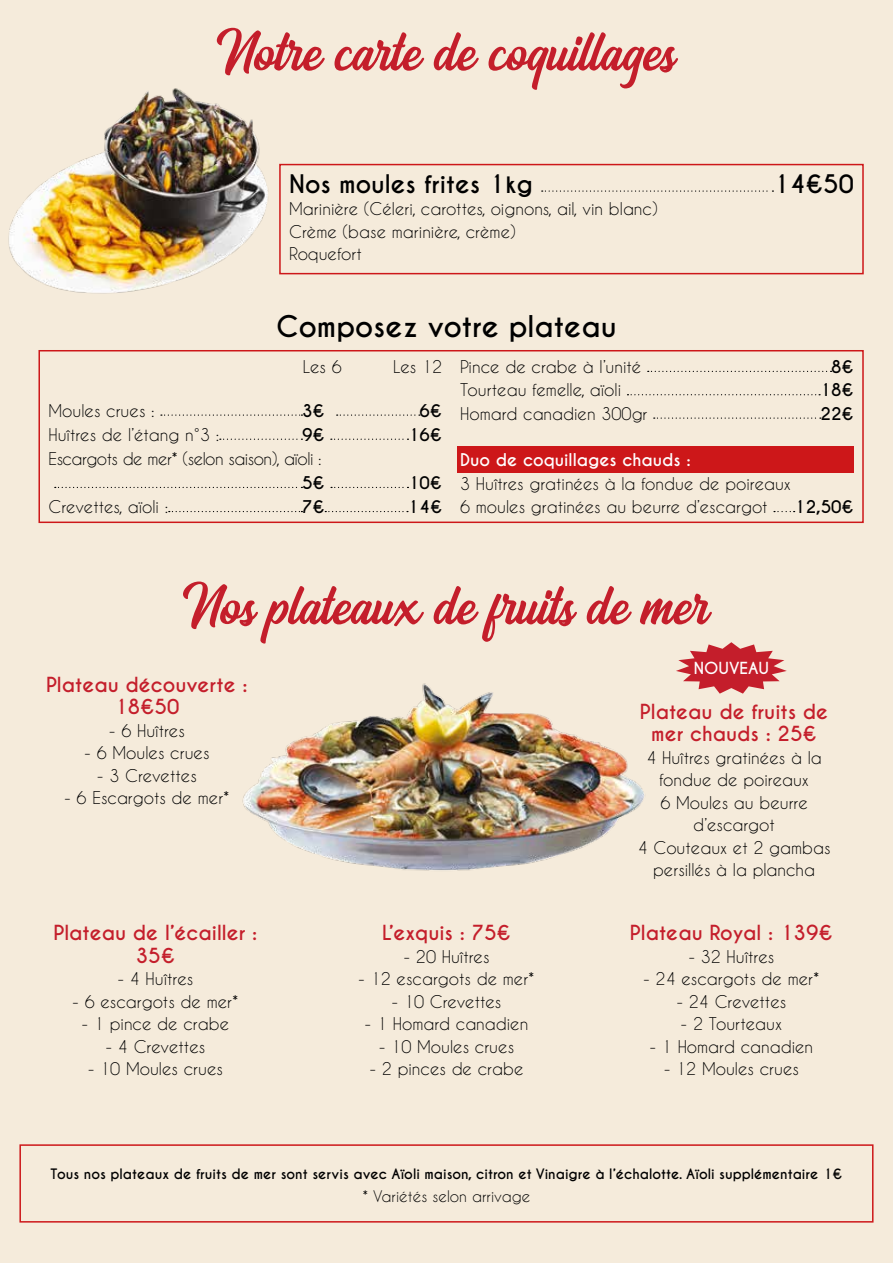
<style>
.page{position:relative;width:893px;height:1263px;background:#f5ebdb}
.page>*{position:absolute;margin:0;border:0;box-sizing:border-box;transform-origin:0 0}
.t1{font:52.05px "Arthein";color:#c41e2b}
.t2{font:700 28.05px "Caviar Dreams";color:#000}
.t3{font:700 24px "Caviar Dreams";color:#000}
.t4{font:700 19.5px/22.5px "Caviar Dreams";color:#c41e2b;text-align:center}
.t5{font:16.5px/22.5px "Caviar Dreams";color:#000}
.t6{font:16.5px "Caviar Dreams";letter-spacing:-.03em;color:#000}
.t7{font:700 16.5px "Caviar Dreams";color:#000}
.t8{font:700 16.5px "Caviar Dreams";color:#fff}
.t9{font:700 15.6px "Caviar Dreams";color:#fff}
.t10{font:15px "Caviar Dreams";color:#000}
.t11{font:700 13.5px "Caviar Dreams";color:#000}
</style>
<div class="page">
<svg style="left:676px;top:642px;width:111px;height:52px"></svg>
<div style="left:19px;top:1144px;width:854px;height:78px;border:2px solid #cd1719"></div>
<svg style="left:542px;top:190px;width:231px;height:2px"></svg>
<div style="left:279px;top:164px;width:585px;height:110px;border:2px solid #cd1719"></div>
<div style="left:457px;top:446px;width:397px;height:27px;background:#cd1719"></div>
<svg style="left:161px;top:414px;width:141px;height:2px"></svg>
<svg style="left:337px;top:414px;width:83px;height:2px"></svg>
<svg style="left:220px;top:439px;width:82px;height:1px"></svg>
<svg style="left:331px;top:439px;width:77px;height:1px"></svg>
<svg style="left:55px;top:487px;width:247px;height:1px"></svg>
<svg style="left:331px;top:487px;width:77px;height:1px"></svg>
<svg style="left:169px;top:511px;width:133px;height:1px"></svg>
<svg style="left:325px;top:511px;width:83px;height:1px"></svg>
<svg style="left:648px;top:371px;width:184px;height:1px"></svg>
<svg style="left:627px;top:394px;width:193px;height:1px"></svg>
<svg style="left:654px;top:417px;width:167px;height:2px"></svg>
<svg style="left:774px;top:511px;width:21px;height:1px"></svg>
<div style="left:38px;top:350px;width:826px;height:173px;border:2px solid #cd1719"></div>
<img style="left:9px;top:88px;width:297px;height:206px">
<img style="left:242px;top:683px;width:402px;height:188px">
<h1 class="t1" style="left:217px;top:20px;width:461px">Notre carte de coquillages</h1>
<h3 class="t3" style="left:289px;top:169px;width:245px">Nos moules frites 1kg</h3>
<h3 class="t3" style="left:773px;top:169px;width:82px">14€50</h3>
<p class="t5" style="left:289px;top:197px;width:370px">Marinière (Céleri, carottes, oignons, ail, vin blanc)<br>Crème (base marinière, crème)<br>Roquefort</p>
<h2 class="t2" style="left:276px;top:309px;width:342px">Composez votre plateau</h2>
<p class="t5" style="left:303px;top:355px;width:40px">Les 6</p>
<p class="t5" style="left:393px;top:355px;width:50px">Les 12</p>
<p class="t5" style="left:48px;top:399px;width:108px">Moules crues :</p>
<p class="t7" style="left:302px;top:400px;width:24px">3€</p>
<p class="t7" style="left:420px;top:400px;width:24px">6€</p>
<p class="t5" style="left:48px;top:423px;width:172px">Huîtres de l’étang n°3 :</p>
<p class="t7" style="left:302px;top:424px;width:24px">9€</p>
<p class="t7" style="left:408px;top:424px;width:36px">16€</p>
<p class="t6" style="left:49px;top:449px;width:275px">Escargots de mer* (selon saison), aïoli :</p>
<p class="t7" style="left:302px;top:473px;width:24px">5€</p>
<p class="t7" style="left:408px;top:473px;width:36px">10€</p>
<p class="t5" style="left:49px;top:495px;width:121px">Crevettes, aïoli :</p>
<p class="t7" style="left:302px;top:497px;width:24px">7€</p>
<p class="t7" style="left:408px;top:497px;width:36px">14€</p>
<p class="t5" style="left:460px;top:355px;width:183px">Pince de crabe à l’unité</p>
<p class="t7" style="left:831px;top:357px;width:24px">8€</p>
<p class="t5" style="left:460px;top:378px;width:163px">Tourteau femelle, aïoli</p>
<p class="t7" style="left:820px;top:380px;width:36px">18€</p>
<p class="t5" style="left:460px;top:402px;width:189px">Homard canadien 300gr</p>
<p class="t7" style="left:820px;top:403px;width:35px">22€</p>
<p class="t8" style="left:460px;top:450px;width:232px">Duo de coquillages chauds :</p>
<p class="t5" style="left:460px;top:471px;width:332px;line-height:23.4px">3 Huîtres gratinées à la fondue de poireaux<br>6 moules gratinées au beurre d’escargot</p>
<p class="t7" style="left:794px;top:497px;width:61px">12,50€</p>
<h1 class="t1" style="left:183px;top:573px;width:529px">Nos plateaux de fruits de mer</h1>
<p class="t9" style="left:694px;top:659px;width:77px">NOUVEAU</p>
<p class="t4" style="left:46px;top:674px;width:203px">Plateau découverte :<br>18€50</p>
<p class="t5" style="left:109px;top:719px;width:77px">- 6 Huîtres</p>
<p class="t5" style="left:84px;top:741px;width:127px">- 6 Moules crues</p>
<p class="t5" style="left:97px;top:764px;width:101px">- 3 Crevettes</p>
<p class="t5" style="left:64px;top:786px;width:167px">- 6 Escargots de mer*</p>
<p class="t4" style="left:53px;top:922px;width:205px">Plateau de l’écailler :<br>35€</p>
<p class="t5" style="left:117px;top:967px;width:77px">- 4 Huîtres</p>
<p class="t5" style="left:72px;top:990px;width:168px">- 6 escargots de mer*</p>
<p class="t5" style="left:82px;top:1012px;width:149px">- 1 pince de crabe</p>
<p class="t5" style="left:105px;top:1035px;width:101px">- 4 Crevettes</p>
<p class="t5" style="left:88px;top:1057px;width:137px">- 10 Moules crues</p>
<p class="t4" style="left:382px;top:922px;width:130px">L’exquis : 75€</p>
<p class="t5" style="left:403px;top:945px;width:88px">- 20 Huîtres</p>
<p class="t5" style="left:358px;top:967px;width:178px">- 12 escargots de mer*</p>
<p class="t5" style="left:391px;top:990px;width:111px">- 10 Crevettes</p>
<p class="t5" style="left:365px;top:1012px;width:165px">- 1 Homard canadien</p>
<p class="t5" style="left:379px;top:1035px;width:137px">- 10 Moules crues</p>
<p class="t5" style="left:369px;top:1057px;width:156px">- 2 pinces de crabe</p>
<p class="t4" style="left:640px;top:701px;width:190px">Plateau de fruits de mer chauds : 25€</p>
<p class="t5" style="left:638px;top:746px;width:194px;text-align:center">4 Huîtres gratinées à la fondue de poireaux<br>6 Moules au beurre d’escargot<br>4 Couteaux et 2 gambas persillés à la plancha</p>
<p class="t4" style="left:630px;top:922px;width:204px">Plateau Royal : 139€</p>
<p class="t5" style="left:688px;top:945px;width:88px">- 32 Huîtres</p>
<p class="t5" style="left:643px;top:967px;width:178px">- 24 escargots de mer*</p>
<p class="t5" style="left:676px;top:990px;width:111px">- 24 Crevettes</p>
<p class="t5" style="left:681px;top:1012px;width:103px">- 2 Tourteaux</p>
<p class="t5" style="left:649px;top:1035px;width:165px">- 1 Homard canadien</p>
<p class="t5" style="left:664px;top:1057px;width:137px">- 12 Moules crues</p>
<p class="t11" style="left:51px;top:1166px;width:793px">Tous nos plateaux de fruits de mer sont servis avec Aïoli maison, citron et Vinaigre à l’échalotte. Aïoli supplémentaire 1€</p>
<p class="t10" style="left:363px;top:1187px;width:169px">* Variétés selon arrivage</p>
</div>
